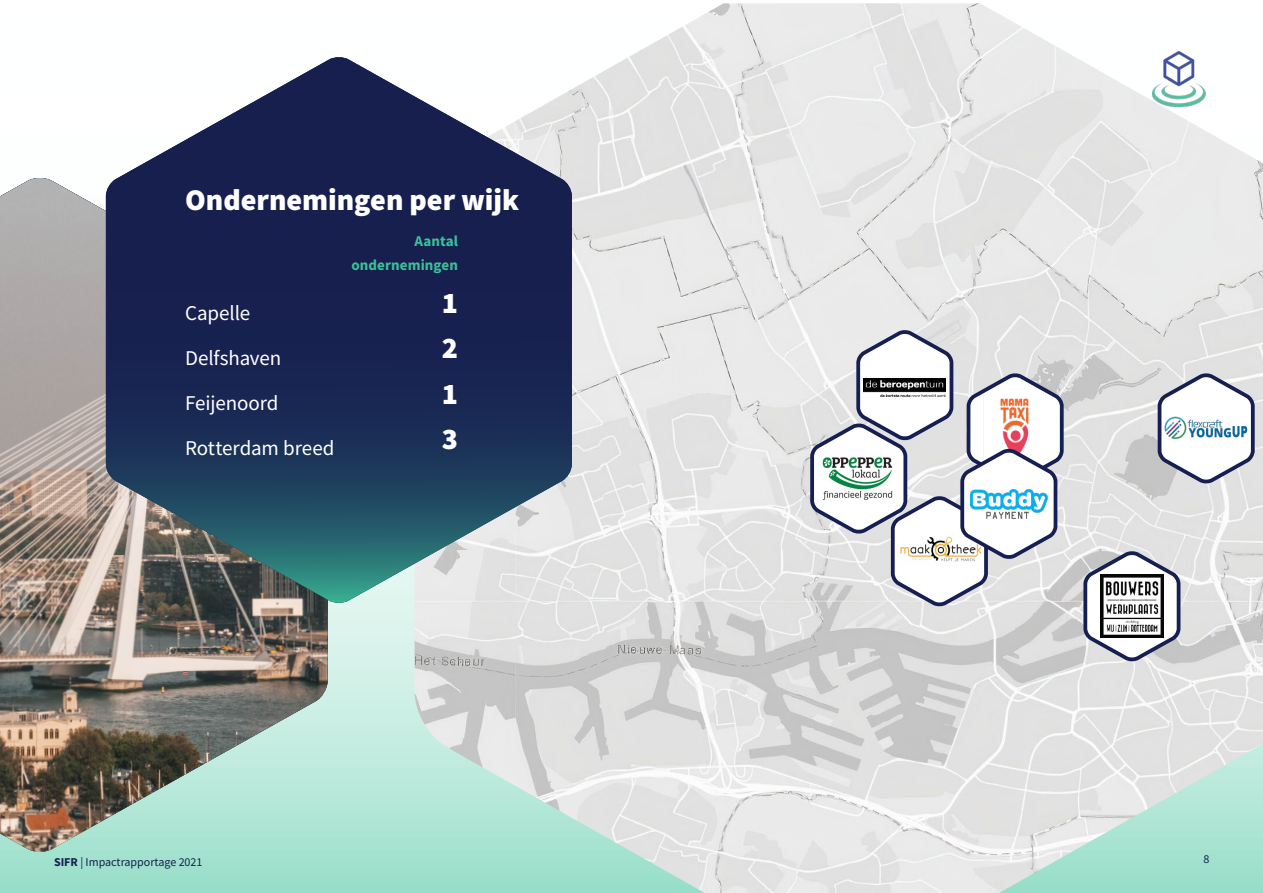
<style>
.page{position:relative;width:1263px;height:893px;background:#fff}
.page>*{position:absolute;margin:0;border:0;box-sizing:border-box;transform-origin:0 0}
.t1{font:900 30px "Source Sans Pro";color:#fff}
.Lopende_tekst{font:21px "Source Sans Pro";letter-spacing:-.005em;color:#fff}
.Lopende_tekst-2{font:700 15px/24px "Source Sans Pro";letter-spacing:.005em;color:#3cc199;text-align:right}
.t2{font:12px "Source Sans Pro";color:#151f52}
.s1{font-weight:700}
</style>
<div class="page">
<svg style="left:0;top:604px;width:415px;height:289px;background:#b4e7d7"></svg>
<img style="left:0;top:178px;width:328px;height:675px">
<img style="left:415px;top:3px;width:848px;height:890px">
<svg style="left:106px;top:57px;width:466px;height:547px;background:#445271"></svg>
<svg style="left:1156px;top:370px;width:100px;height:117px"></svg>
<svg style="left:1081px;top:547px;width:101px;height:118px"></svg>
<svg style="left:808px;top:326px;width:257px;height:284px"></svg>
<p class="t1" style="left:185px;top:179px;width:336px">Ondernemingen per wijk</p>
<p class="Lopende_tekst-2" style="left:351px;top:229px;width:108px">Aantal ondernemingen</p>
<p class="Lopende_tekst" style="left:185px;top:299px;width:67px">Capelle</p>
<p class="t1" style="left:442px;top:283px;width:18px">1</p>
<p class="Lopende_tekst" style="left:185px;top:344px;width:98px">Delfshaven</p>
<p class="t1" style="left:442px;top:328px;width:18px">2</p>
<p class="Lopende_tekst" style="left:185px;top:390px;width:95px">Feijenoord</p>
<p class="t1" style="left:442px;top:373px;width:18px">1</p>
<p class="Lopende_tekst" style="left:185px;top:435px;width:151px">Rotterdam breed</p>
<p class="t1" style="left:442px;top:418px;width:18px">3</p>
<p class="t2" style="left:54px;top:855px;width:150px"><span class="s1">SIFR</span> | Impactrapportage 2021</p>
<p class="t2" style="left:1203px;top:851px;width:7px">8</p>
</div>
